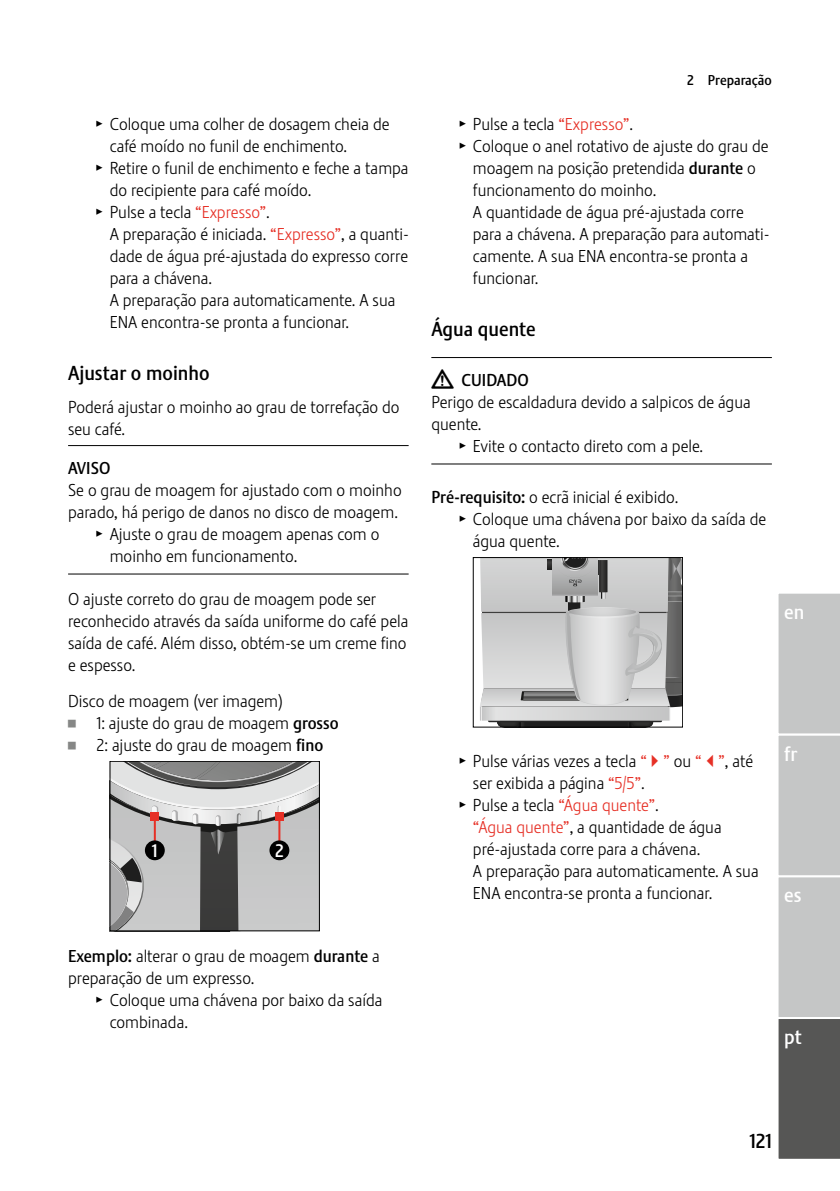
<style>
.page{position:relative;width:840px;height:1191px;background:#fff}
.page>*{position:absolute;margin:0;border:0;box-sizing:border-box;transform-origin:0 0}
.t1{font:20px "Stalemate Pro 2 J Medium";color:#000}
.t2{font:20px "Stalemate LF";color:#fff}
.t3{font:18px "Stalemate Pro 2 J Medium";color:#fff}
.t4{font:17px/22px "Stalemate Pro 2 J Light";color:#000}
.t5{font:17px "Stalemate Pro 2 J Medium";color:#000}
.t6{font:14px "Stalemate Pro 2 J Medium";color:#000}
.s1{font-family:"Jura Pict 2006"}
.s2{color:#e63026}
.s3{font-family:"Jura Pict 2006";font-size:28px;color:#868786}
.s4{font-family:"Stalemate Pro 2 J Medium"}
.s5{font-family:"Jura Pict 2006";font-size:20px}
</style>
<div class="page">
<svg style="left:778px;top:593px;width:61px;height:566px;background:#ababab"></svg>
<hr style="left:68px;top:445px;width:340px;height:1px;background:#000">
<hr style="left:68px;top:573px;width:340px;height:1px;background:#000">
<svg style="left:112px;top:763px;width:205px;height:166px;background:#aeaeae"></svg>
<div style="left:110px;top:761px;width:209px;height:170px;border:1px solid #000"></div>
<hr style="left:278px;top:816px;width:2px;height:35px;background:#e63026">
<div style="left:275px;top:812px;width:8px;height:8px;background:#e63026"></div>
<div style="left:269px;top:840px;width:20px;height:20px;background:#000;border-radius:50%"></div>
<hr style="left:154px;top:816px;width:2px;height:35px;background:#e63026">
<div style="left:151px;top:812px;width:8px;height:8px;background:#e63026"></div>
<div style="left:145px;top:840px;width:20px;height:20px;background:#000;border-radius:50%"></div>
<hr style="left:431px;top:357px;width:340px;height:1px;background:#000">
<hr style="left:431px;top:463px;width:340px;height:1px;background:#000">
<svg style="left:480px;top:559px;width:200px;height:166px;background:#c3c4c4"></svg>
<div style="left:472px;top:557px;width:210px;height:170px;border:1px solid #000"></div>
<p class="t4" style="left:96px;top:113px;width:294px"><span class="s1">T</span> Coloque uma colher de dosagem cheia de</p>
<p class="t4" style="left:110px;top:135px;width:239px">café moído no funil de enchimento.</p>
<p class="t4" style="left:96px;top:157px;width:313px"><span class="s1">T</span> Retire o funil de enchimento e feche a tampa</p>
<p class="t4" style="left:110px;top:179px;width:203px">do recipiente para café moído.</p>
<p class="t4" style="left:96px;top:201px;width:175px"><span class="s1">T</span> Pulse a tecla <span class="s2">“Expresso”</span>.</p>
<p class="t4" style="left:110px;top:223px;width:300px">A preparação é iniciada. <span class="s2">“Expresso”</span>, a quanti-</p>
<p class="t4" style="left:110px;top:245px;width:300px">dade de água pré-ajustada do expresso corre</p>
<p class="t4" style="left:110px;top:267px;width:104px">para a chávena.</p>
<p class="t4" style="left:110px;top:289px;width:287px">A preparação para automaticamente. A sua</p>
<p class="t4" style="left:110px;top:311px;width:241px">ENA encontra-se pronta a funcionar.</p>
<p class="t1" style="left:68px;top:361px;width:143px">Ajustar o moinho</p>
<p class="t4" style="left:68px;top:396px;width:333px">Poderá ajustar o moinho ao grau de torrefação do seu café.</p>
<p class="t5" style="left:68px;top:458px;width:44px">AVISO</p>
<p class="t4" style="left:68px;top:479px;width:335px">Se o grau de moagem for ajustado com o moinho</p>
<p class="t4" style="left:68px;top:501px;width:331px">parado, há perigo de danos no disco de moagem.</p>
<p class="t4" style="left:96px;top:523px;width:284px"><span class="s1">T</span> Ajuste o grau de moagem apenas com o</p>
<p class="t4" style="left:110px;top:545px;width:189px">moinho em funcionamento.</p>
<p class="t4" style="left:68px;top:587px;width:341px">O ajuste correto do grau de moagem pode ser reconhecido através da saída uniforme do café pela saída de café. Além disso, obtém-se um creme fino e espesso.</p>
<p class="t4" style="left:68px;top:690px;width:272px">Disco de moagem (ver imagem)<br><span class="s3">U</span> 1: ajuste do grau de moagem <span class="s4">grosso<br></span><span class="s3">U</span> 2: ajuste do grau de moagem <span class="s4">fino</span></p>
<p class="t3" style="left:152px;top:840px;width:7px">1</p>
<p class="t3" style="left:275px;top:840px;width:10px">2</p>
<p class="t4" style="left:68px;top:944px;width:313px"><span class="s4">Exemplo:</span> alterar o grau de moagem <span class="s4">durante</span> a preparação de um expresso.</p>
<p class="t4" style="left:110px;top:988px;width:274px;text-indent:-13px"><span class="s1">T</span> Coloque uma chávena por baixo da saída combinada.</p>
<p class="t6" style="left:686px;top:72px;width:86px">2 Preparação</p>
<p class="t4" style="left:459px;top:113px;width:175px"><span class="s1">T</span> Pulse a tecla <span class="s2">“Expresso”</span>.</p>
<p class="t4" style="left:459px;top:135px;width:310px"><span class="s1">T</span> Coloque o anel rotativo de ajuste do grau de</p>
<p class="t4" style="left:472px;top:157px;width:284px">moagem na posição pretendida <span class="s4">durante</span> o</p>
<p class="t4" style="left:472px;top:179px;width:185px">funcionamento do moinho.</p>
<p class="t4" style="left:472px;top:201px;width:272px">A quantidade de água pré-ajustada corre</p>
<p class="t4" style="left:472px;top:223px;width:298px">para a chávena. A preparação para automati-</p>
<p class="t4" style="left:472px;top:245px;width:276px">camente. A sua ENA encontra-se pronta a</p>
<p class="t4" style="left:472px;top:267px;width:67px">funcionar.</p>
<p class="t1" style="left:431px;top:317px;width:106px">Água quente</p>
<p class="t5" style="left:431px;top:370px;width:99px"><span class="s5">J</span> CUIDADO</p>
<p class="t4" style="left:431px;top:391px;width:321px">Perigo de escaldadura devido a salpicos de água</p>
<p class="t4" style="left:431px;top:413px;width:52px">quente.</p>
<p class="t4" style="left:459px;top:435px;width:245px"><span class="s1">T</span> Evite o contacto direto com a pele.</p>
<p class="t4" style="left:431px;top:486px;width:248px"><span class="s4">Pré-requisito:</span> o ecrã inicial é exibido.</p>
<p class="t4" style="left:459px;top:508px;width:308px"><span class="s1">T</span> Coloque uma chávena por baixo da saída de</p>
<p class="t4" style="left:472px;top:530px;width:88px">água quente.</p>
<p class="t2" style="left:783px;top:599px;width:22px">en</p>
<p class="t4" style="left:459px;top:750px;width:295px"><span class="s1">T</span> Pulse várias vezes a tecla <span class="s2">“ ”</span> ou <span class="s2">“ ”</span>, até</p>
<p class="t4" style="left:472px;top:772px;width:173px">ser exibida a página <span class="s2">“5/5”</span>.</p>
<p class="t4" style="left:459px;top:794px;width:201px"><span class="s1">T</span> Pulse a tecla <span class="s2">“Água quente”</span>.</p>
<p class="t4" style="left:472px;top:816px;width:250px"><span class="s2">“Água quente”</span>, a quantidade de água</p>
<p class="t4" style="left:472px;top:838px;width:229px">pré-ajustada corre para a chávena.</p>
<p class="t4" style="left:472px;top:860px;width:287px">A preparação para automaticamente. A sua</p>
<p class="t4" style="left:472px;top:882px;width:241px">ENA encontra-se pronta a funcionar.</p>
<p class="t2" style="left:783px;top:741px;width:15px">fr</p>
<p class="t2" style="left:783px;top:883px;width:19px">es</p>
<p class="t2" style="left:783px;top:1025px;width:19px">pt</p>
<p class="t1" style="left:749px;top:1129px;width:24px">121</p>
</div>
